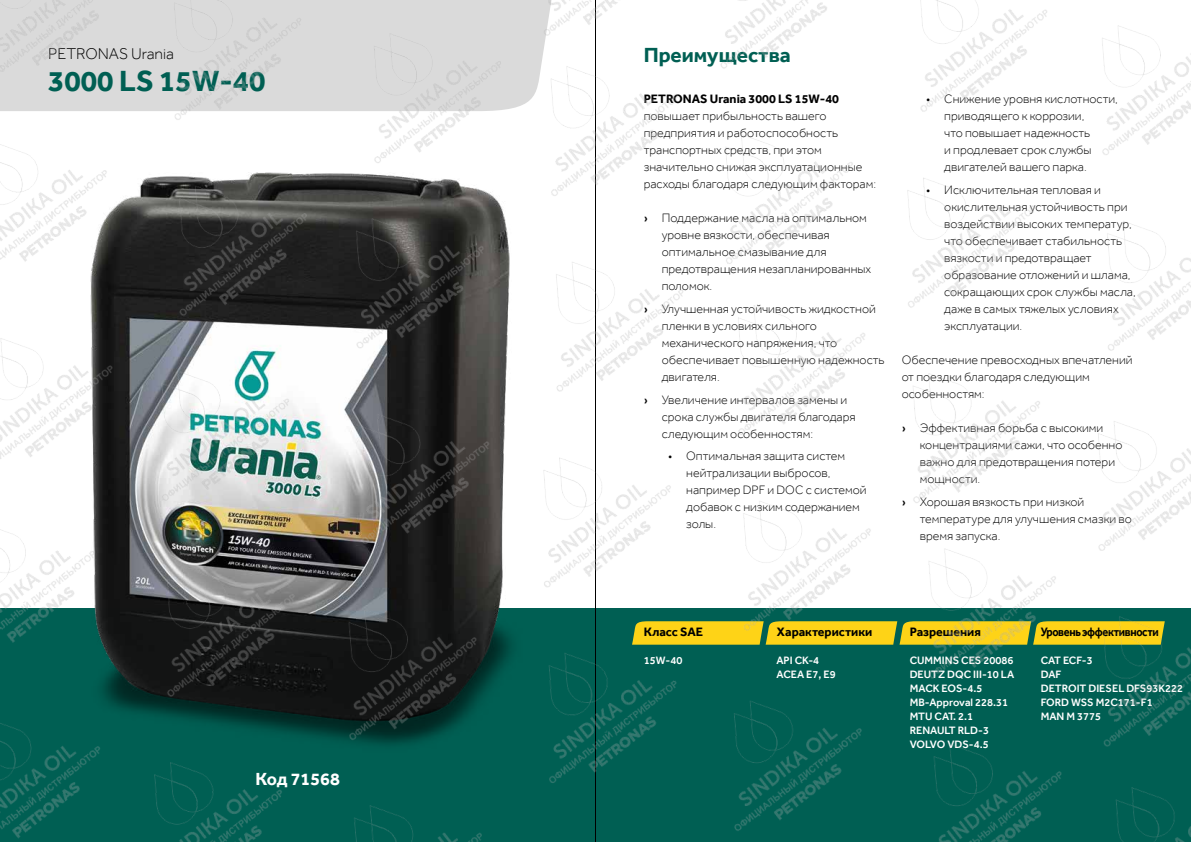
<style>
.page{position:relative;width:1191px;height:842px;background:#fff}
.page>*{position:absolute;margin:0;border:0;box-sizing:border-box;transform-origin:0 0}
.t1{font:700 30px "Effra";color:#005f53}
.t2{font:700 21px "Effra";color:#005f53}
.t3{font:700 18px "Effra";color:#fff}
.t4{font:300 16px "Effra";color:#000}
.t5{font:300 12.5px/17px "Effra";color:#000}
.t6{font:700 12.5px "Effra";color:#000}
.t7{font:700 12.5px "Effra";letter-spacing:-.03em;color:#000;scale:.88 1}
.t8{font:500 11px/14px "Effra";color:#fff}
.s1{font-weight:500}
</style>
<div class="page">
<img style="left:0;top:0;width:1190px;height:842px">
<p class="t4" style="left:48px;top:44px;width:127px">PETRONAS Urania</p>
<h1 class="t1" style="left:48px;top:63px;width:219px">3000 LS 15W-40</h1>
<h3 class="t3" style="left:256px;top:768px;width:86px">Код 71568</h3>
<h2 class="t2" style="left:643px;top:43px;width:148px">Преимущества</h2>
<p class="t6" style="left:643px;top:92px;width:197px">PETRONAS Urania 3000 LS 15W-40</p>
<p class="t5" style="left:643px;top:107px;width:234px">повышает прибыльность вашего предприятия и работоспособность транспортных средств, при этом значительно снижая эксплуатационные расходы благодаря следующим факторам:</p>
<p class="t5" style="left:661px;top:209px;width:211px;text-indent:-18px"><span class="s1">›</span> Поддержание масла на оптимальном уровне вязкости, обеспечивая оптимальное смазывание для предотвращения незапланированных поломок.</p>
<p class="t5" style="left:661px;top:300px;width:224px;text-indent:-18px"><span class="s1">›</span> Улучшенная устойчивость жидкостной пленки в условиях сильного механического напряжения, что обеспечивает повышенную надежность двигателя.</p>
<p class="t5" style="left:661px;top:391px;width:195px;text-indent:-18px"><span class="s1">›</span> Увеличение интервалов замены и срока службы двигателя благодаря следующим особенностям:</p>
<p class="t5" style="left:686px;top:448px;width:182px;text-indent:-18px">• Оптимальная защита систем нейтрализации выбросов, например DPF и DOC c системой добавок с низким содержанием золы.</p>
<p class="t5" style="left:944px;top:90px;width:175px;text-indent:-18px">• Снижение уровня кислотности, приводящего к коррозии,<br>что повышает надежность<br>и продлевает срок службы двигателей вашего парка.</p>
<p class="t5" style="left:944px;top:181px;width:193px;text-indent:-18px">• Исключительная тепловая и окислительная устойчивость при воздействии высоких температур, что обеспечивает стабильность вязкости и предотвращает образование отложений и шлама, сокращающих срок службы масла, даже в самых тяжелых условиях эксплуатации.</p>
<p class="t5" style="left:901px;top:351px;width:232px">Обеспечение превосходных впечатлений от поездки благодаря следующим особенностям:</p>
<p class="t5" style="left:919px;top:419px;width:204px;text-indent:-18px"><span class="s1">›</span> Эффективная борьба с высокими концентрациями сажи, что особенно важно для предотвращения потери мощности.</p>
<p class="t5" style="left:919px;top:493px;width:214px;text-indent:-18px"><span class="s1">›</span> Хорошая вязкость при низкой температуре для улучшения смазки во время запуска.</p>
<p class="t6" style="left:643px;top:625px;width:61px">Класс SAE</p>
<p class="t6" style="left:777px;top:625px;width:97px">Характеристики</p>
<p class="t6" style="left:909px;top:625px;width:73px">Разрешения</p>
<p class="t7" style="left:1040px;top:625px;width:136px">Уровень эффективности</p>
<p class="t8" style="left:643px;top:653px;width:40px">15W-40</p>
<p class="t8" style="left:909px;top:653px;width:106px">CUMMINS CES 20086<br>DEUTZ DQC III-10 LA<br>MACK EOS-4.5<br>MB-Approval 228.31<br>MTU CAT. 2.1<br>RENAULT RLD-3<br>VOLVO VDS-4.5</p>
<p class="t8" style="left:776px;top:653px;width:61px">API CK-4<br>ACEA E7, E9</p>
<p class="t8" style="left:1040px;top:653px;width:144px">CAT ECF-3<br>DAF<br>DETROIT DIESEL DFS93K222<br>FORD WSS M2C171-F1<br>MAN M 3775</p>
</div>
